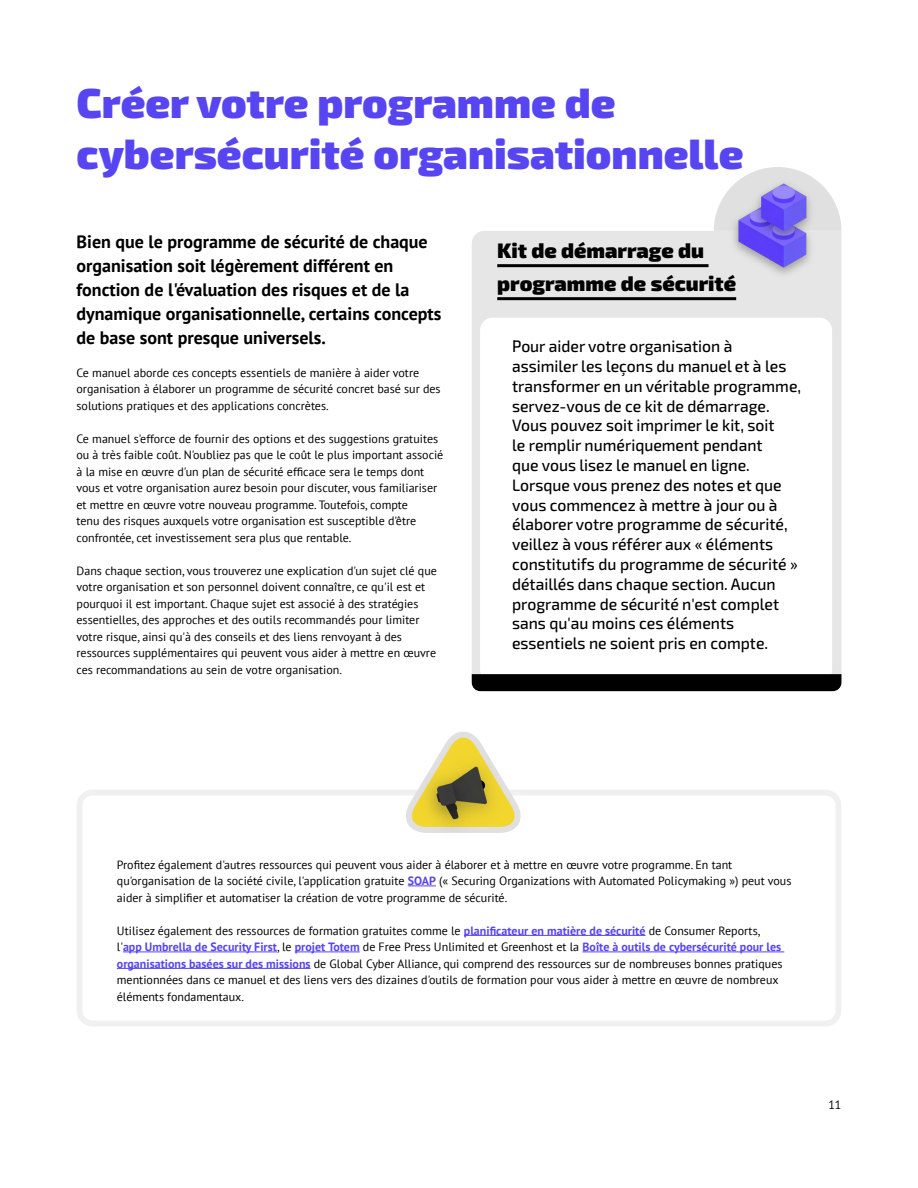
<style>
.page{position:relative;width:918px;height:1188px;background:#fff}
.page>*{position:absolute;margin:0;border:0;box-sizing:border-box;transform-origin:0 0}
.t1{font:900 42px/50.4px "Exo 2";color:#5745f2}
.t2{font:900 21px/33px "Exo 2";color:#000}
.t3{font:700 18px/24px "PT Sans";color:#000}
.t4{font:500 16.5px/19.8px "Exo 2";color:#000;scale:.95 1}
.t5{font:12px/16.5px "PT Sans";color:#000}
.s1{font-weight:700;color:#5745f2}
</style>
<div class="page">
<svg style="left:408px;top:886px;width:28px;height:1px"></svg>
<hr style="left:464px;top:935px;width:182px;height:1px;background:#5745f2">
<hr style="left:123px;top:952px;width:154px;height:1px;background:#5745f2">
<hr style="left:295px;top:952px;width:65px;height:1px;background:#5745f2">
<hr style="left:582px;top:952px;width:202px;height:1px;background:#5745f2">
<hr style="left:117px;top:968px;width:194px;height:1px;background:#5745f2">
<div style="left:77px;top:790px;width:764px;height:236px;border:6px solid #000;border-radius:13px"></div>
<svg style="left:396px;top:732px;width:126px;height:98px"></svg>
<img style="left:411px;top:746px;width:102px;height:87px">
<div style="left:472px;top:231px;width:369px;height:443px;background:#e6e6e6"></div>
<div style="left:480px;top:318px;width:352px;height:365px;background:#fff;border-radius:13px"></div>
<hr style="left:497px;top:264px;width:212px;height:3px;background:#000">
<hr style="left:497px;top:297px;width:239px;height:3px;background:#000">
<div style="left:472px;top:674px;width:369px;height:17px;background:#000"></div>
<svg style="left:714px;top:167px;width:127px;height:64px"></svg>
<img style="left:727px;top:176px;width:90px;height:106px">
<h1 class="t1" style="left:77px;top:79px;width:668px">Créer votre programme de cybersécurité organisationnelle</h1>
<h3 class="t3" style="left:77px;top:229px;width:366px">Bien que le programme de sécurité de chaque organisation soit légèrement différent en fonction de l'évaluation des risques et de la dynamique organisationnelle, certains concepts de base sont presque universels.</h3>
<p class="t5" style="left:77px;top:364px;width:366px">Ce manuel aborde ces concepts essentiels de manière à aider votre organisation à élaborer un programme de sécurité concret basé sur des solutions pratiques et des applications concrètes.</p>
<p class="t5" style="left:77px;top:430px;width:368px">Ce manuel s'efforce de fournir des options et des suggestions gratuites ou à très faible coût. N'oubliez pas que le coût le plus important associé à la mise en œuvre d'un plan de sécurité efficace sera le temps dont vous et votre organisation aurez besoin pour discuter, vous familiariser et mettre en œuvre votre nouveau programme. Toutefois, compte<br>tenu des risques auxquels votre organisation est susceptible d'être confrontée, cet investissement sera plus que rentable.</p>
<p class="t5" style="left:77px;top:562px;width:362px">Dans chaque section, vous trouverez une explication d'un sujet clé que votre organisation et son personnel doivent connaître, ce qu'il est et pourquoi il est important. Chaque sujet est associé à des stratégies essentielles, des approches et des outils recommandés pour limiter votre risque, ainsi qu'à des conseils et des liens renvoyant à des ressources supplémentaires qui peuvent vous aider à mettre en œuvre ces recommandations au sein de votre organisation.</p>
<h2 class="t2" style="left:497px;top:235px;width:240px">Kit de démarrage du programme de sécurité</h2>
<p class="t4" style="left:512px;top:336px;width:306px">Pour aider votre organisation à assimiler les leçons du manuel et à les transformer en un véritable programme, servez-vous de ce kit de démarrage.<br>Vous pouvez soit imprimer le kit, soit<br>le remplir numériquement pendant<br>que vous lisez le manuel en ligne.<br>Lorsque vous prenez des notes et que vous commencez à mettre à jour ou à élaborer votre programme de sécurité, veillez à vous référer aux « éléments constitutifs du programme de sécurité » détaillés dans chaque section. Aucun programme de sécurité n'est complet sans qu'au moins ces éléments essentiels ne soient pris en compte.</p>
<p class="t5" style="left:117px;top:856px;width:676px">Profitez également d'autres ressources qui peuvent vous aider à élaborer et à mettre en œuvre votre programme. En tant qu'organisation de la société civile, l'application gratuite <span class="s1">SOAP</span> (« Securing Organizations with Automated Policymaking ») peut vous aider à simplifier et automatiser la création de votre programme de sécurité.</p>
<p class="t5" style="left:117px;top:922px;width:667px">Utilisez également des ressources de formation gratuites comme le <span class="s1">planificateur en matière de sécurité</span> de Consumer Reports, l'<span class="s1">app Umbrella de Security First</span>, le <span class="s1">projet Totem</span> de Free Press Unlimited et Greenhost et la <span class="s1">Boîte à outils de cybersécurité pour les organisations basées sur des missions</span> de Global Cyber Alliance, qui comprend des ressources sur de nombreuses bonnes pratiques mentionnées dans ce manuel et des liens vers des dizaines d'outils de formation pour vous aider à mettre en œuvre de nombreux éléments fondamentaux.</p>
<p class="t5" style="left:828px;top:1097px;width:15px">11</p>
</div>
